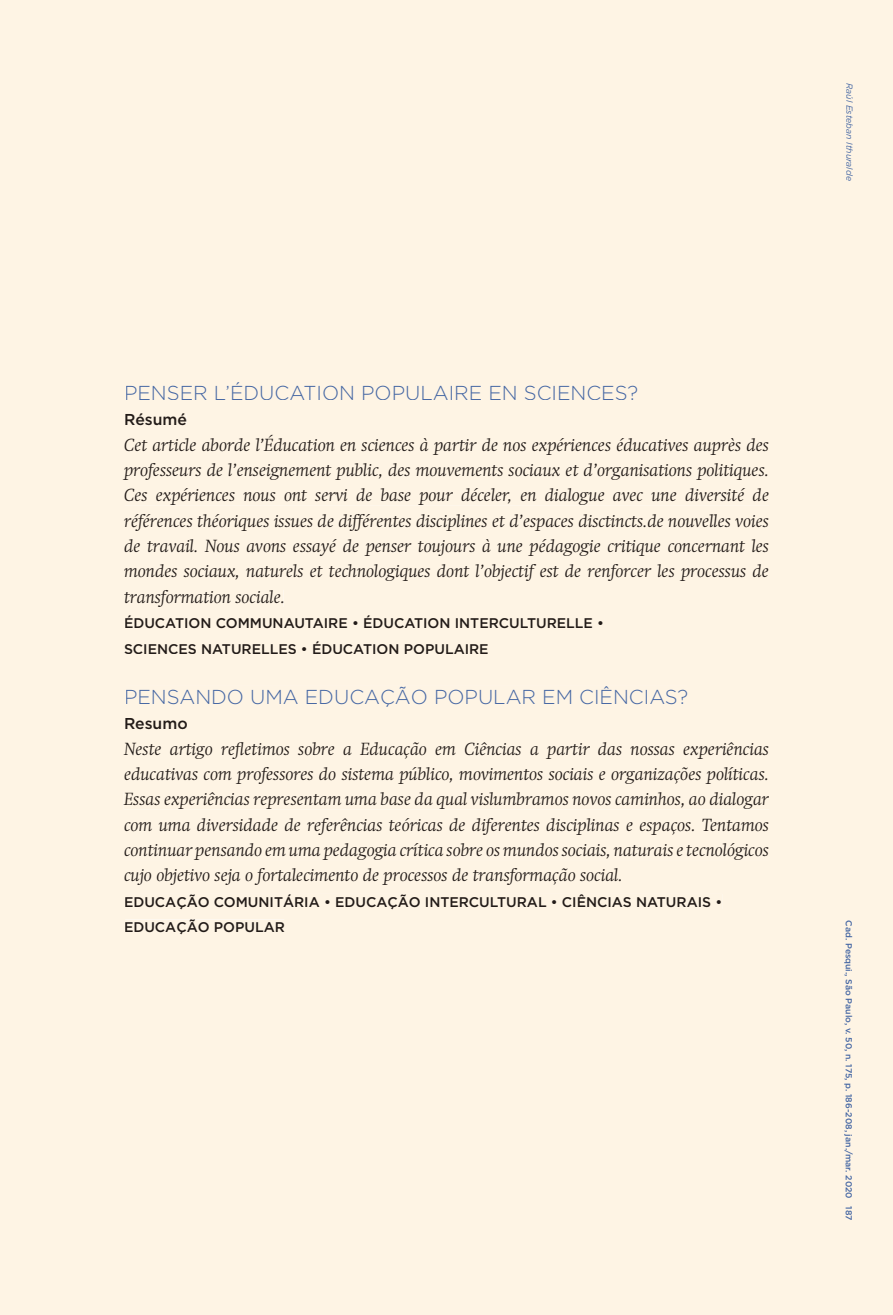
<style>
.page{position:relative;width:893px;height:1315px;background:#fef4e4}
.page>*{position:absolute;margin:0;border:0;box-sizing:border-box;transform-origin:0 0}
.t1{font:300 20.12px "Gotham HTF";color:#4466a3}
.t2{font:italic 300 17.5px/25.4px "Swift";color:#221b18;text-align:justify}
.t3{font:500 15.75px "Gotham HTF";color:#221b18}
.t4{font:500 14px/25.4px "Gotham HTF";color:#221b18}
.t5{font:500 8.75px "Gotham HTF";color:#4466a3}
.t6{font:italic 8.75px "Gotham HTF";color:#4466a3}
</style>
<div class="page">
<div style="left:846px;top:83px;width:7px;height:97px;background:#fef4e4"></div>
<div style="left:844px;top:920px;width:9px;height:300px;background:#fef4e4"></div>
<div style="left:126px;top:382px;width:511px;height:18px;background:#fef4e4"></div>
<div style="left:125px;top:413px;width:61px;height:12px;background:#fef4e4"></div>
<div style="left:125px;top:434px;width:644px;height:20px;background:#fef4e4"></div>
<div style="left:123px;top:463px;width:646px;height:17px;background:#fef4e4"></div>
<div style="left:125px;top:488px;width:644px;height:17px;background:#fef4e4"></div>
<div style="left:124px;top:513px;width:645px;height:17px;background:#fef4e4"></div>
<div style="left:125px;top:539px;width:644px;height:17px;background:#fef4e4"></div>
<div style="left:124px;top:564px;width:645px;height:17px;background:#fef4e4"></div>
<div style="left:124px;top:590px;width:159px;height:17px;background:#fef4e4"></div>
<div style="left:125px;top:615px;width:479px;height:13px;background:#fef4e4"></div>
<div style="left:125px;top:640px;width:363px;height:14px;background:#fef4e4"></div>
<div style="left:126px;top:686px;width:561px;height:21px;background:#fef4e4"></div>
<div style="left:125px;top:718px;width:62px;height:11px;background:#fef4e4"></div>
<div style="left:124px;top:741px;width:645px;height:17px;background:#fef4e4"></div>
<div style="left:125px;top:767px;width:644px;height:17px;background:#fef4e4"></div>
<div style="left:124px;top:792px;width:645px;height:17px;background:#fef4e4"></div>
<div style="left:125px;top:817px;width:644px;height:17px;background:#fef4e4"></div>
<div style="left:125px;top:843px;width:644px;height:17px;background:#fef4e4"></div>
<div style="left:125px;top:868px;width:496px;height:17px;background:#fef4e4"></div>
<div style="left:125px;top:894px;width:597px;height:15px;background:#fef4e4"></div>
<div style="left:125px;top:919px;width:159px;height:15px;background:#fef4e4"></div>
<p class="t6" style="left:854px;top:83px;width:99px;rotate:90deg">Raúl Esteban Ithuralde</p>
<p class="t1" style="left:124px;top:382px;width:516px">PENSER L’ÉDUCATION POPULAIRE EN SCIENCES?</p>
<p class="t3" style="left:124px;top:410px;width:65px">Résumé</p>
<p class="t2" style="left:124px;top:432px;width:646px">Cet article aborde l’Éducation en sciences à partir de nos expériences éducatives auprès des professeurs de l’enseignement public, des mouvements sociaux et d’organisations politiques.<br>Ces expériences nous ont servi de base pour déceler, en dialogue avec une diversité de références théoriques issues de différentes disciplines et d’espaces disctincts.de nouvelles voies de travail. Nous avons essayé de penser toujours à une pédagogie critique concernant les mondes sociaux, naturels et technologiques dont l’objectif est de renforcer les processus de transformation sociale.</p>
<p class="t4" style="left:124px;top:610px;width:481px">ÉDUCATION COMMUNAUTAIRE • ÉDUCATION INTERCULTURELLE •<br>SCIENCES NATURELLES • ÉDUCATION POPULAIRE</p>
<p class="t1" style="left:124px;top:685px;width:566px">PENSANDO UMA EDUCAÇÃO POPULAR EM CIÊNCIAS?</p>
<p class="t3" style="left:124px;top:714px;width:65px">Resumo</p>
<p class="t2" style="left:124px;top:736px;width:646px">Neste artigo refletimos sobre a Educação em Ciências a partir das nossas experiências educativas com professores do sistema público, movimentos sociais e organizações políticas.<br>Essas experiências representam uma base da qual vislumbramos novos caminhos, ao dialogar com uma diversidade de referências teóricas de diferentes disciplinas e espaços. Tentamos continuar pensando em uma pedagogia crítica sobre os mundos sociais, naturais e tecnológicos cujo objetivo seja o fortalecimento de processos de transformação social.</p>
<p class="t4" style="left:124px;top:889px;width:600px">EDUCAÇÃO COMUNITÁRIA • EDUCAÇÃO INTERCULTURAL • CIÊNCIAS NATURAIS •<br>EDUCAÇÃO POPULAR</p>
<p class="t5" style="left:854px;top:920px;width:302px;rotate:90deg">Cad. Pesqui., São Paulo, v. 50, n. 175, p. 186-208, jan./mar. 2020 187</p>
</div>
